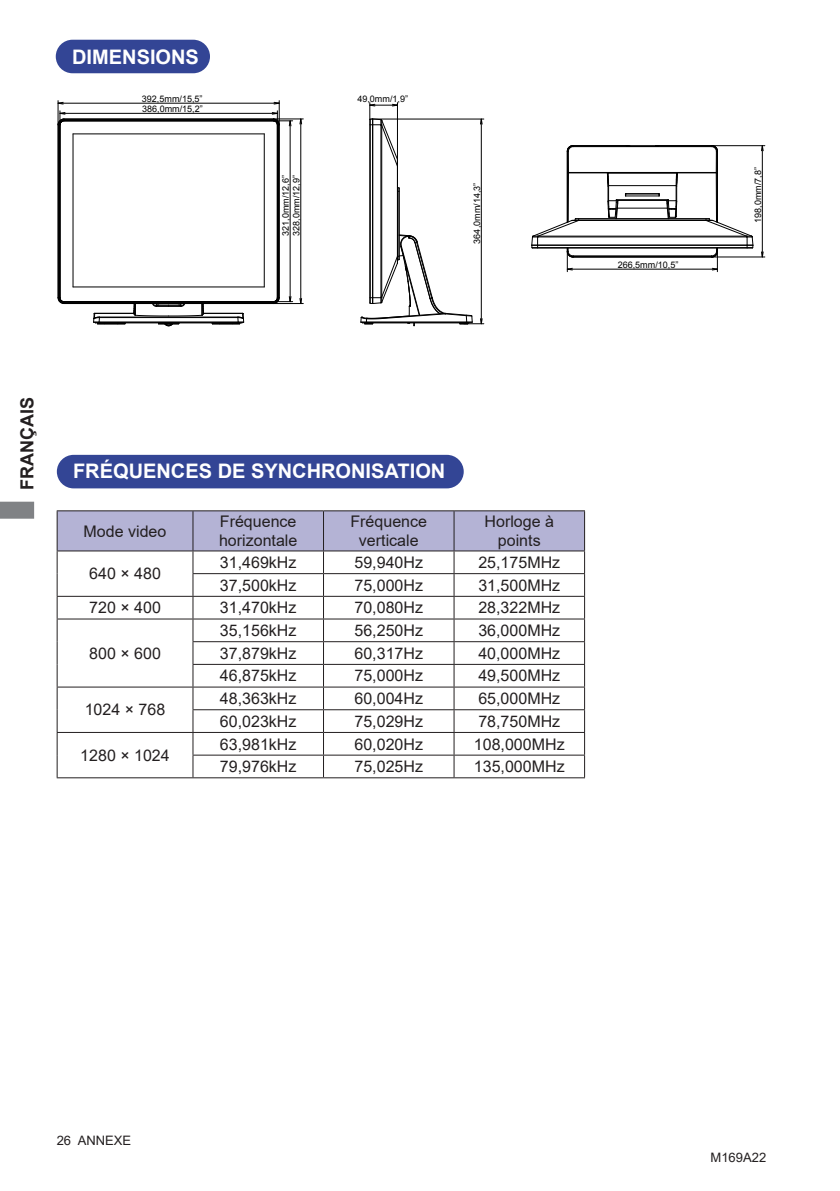
<style>
.page{position:relative;width:840px;height:1191px;background:#fff}
.page>*{position:absolute;margin:0;border:0;box-sizing:border-box;transform-origin:0 0}
.t1{font:700 20px "Arial";color:#fff}
.t2{font:700 18px "Arial";color:#231f20}
.t3{font:16px/18.4px "Arial";color:#231f20;text-align:center}
.t4{font:13px "Arial";color:#231f20}
.t5{font:9px/10.2px "Arial";color:#000}
</style>
<div class="page">
<svg style="left:0;top:502px;width:34px;height:16px"></svg>
<div style="left:57px;top:41px;width:152px;height:31px;background:#334595;border-radius:16px"></div>
<div style="left:56px;top:40px;width:154px;height:33px;border:2px solid #334595;border-radius:16px"></div>
<div style="left:58px;top:456px;width:404px;height:31px;background:#334595;border-radius:16px"></div>
<div style="left:57px;top:455px;width:406px;height:33px;border:2px solid #334595;border-radius:16px"></div>
<hr style="left:99px;top:317px;width:139px;height:1px;background:#000">
<hr style="left:203px;top:313px;width:39px;height:1px;background:#000">
<hr style="left:95px;top:313px;width:39px;height:1px;background:#000">
<hr style="left:566px;top:151px;width:1px;height:71px;background:#000">
<hr style="left:572px;top:257px;width:139px;height:1px;background:#000">
<hr style="left:572px;top:256px;width:139px;height:1px;background:#000">
<hr style="left:572px;top:255px;width:139px;height:1px;background:#000">
<hr style="left:616px;top:199px;width:51px;height:1px;background:#000">
<hr style="left:625px;top:196px;width:33px;height:1px;background:#000">
<hr style="left:625px;top:194px;width:33px;height:1px;background:#000">
<hr style="left:625px;top:193px;width:33px;height:1px;background:#000">
<hr style="left:608px;top:185px;width:67px;height:1px;background:#000">
<hr style="left:607px;top:173px;width:69px;height:1px;background:#000">
<hr style="left:568px;top:173px;width:39px;height:1px;background:#000">
<hr style="left:676px;top:173px;width:39px;height:1px;background:#000">
<hr style="left:568px;top:172px;width:147px;height:1px;background:#000">
<hr style="left:573px;top:146px;width:138px;height:1px;background:#000">
<hr style="left:658px;top:145px;width:53px;height:1px;background:#000">
<hr style="left:572px;top:145px;width:54px;height:1px;background:#000">
<hr style="left:715px;top:173px;width:1px;height:49px;background:#000">
<hr style="left:567px;top:173px;width:1px;height:49px;background:#000">
<hr style="left:716px;top:173px;width:1px;height:49px;background:#000">
<svg style="left:133px;top:304px;width:71px;height:12px"></svg>
<svg style="left:710px;top:146px;width:8px;height:27px"></svg>
<svg style="left:566px;top:145px;width:7px;height:28px"></svg>
<svg style="left:626px;top:145px;width:32px;height:1px"></svg>
<hr style="left:58px;top:125px;width:1px;height:173px;background:#000">
<hr style="left:59px;top:125px;width:1px;height:173px;background:#000">
<hr style="left:60px;top:125px;width:1px;height:173px;background:#000">
<hr style="left:73px;top:134px;width:1px;height:153px;background:#000">
<hr style="left:264px;top:134px;width:1px;height:153px;background:#000">
<hr style="left:277px;top:125px;width:1px;height:173px;background:#000">
<hr style="left:278px;top:125px;width:1px;height:173px;background:#000">
<hr style="left:279px;top:125px;width:1px;height:173px;background:#000">
<hr style="left:64px;top:303px;width:209px;height:1px;background:#000">
<hr style="left:64px;top:302px;width:209px;height:1px;background:#000">
<hr style="left:64px;top:301px;width:209px;height:1px;background:#000">
<hr style="left:73px;top:287px;width:191px;height:1px;background:#000">
<hr style="left:73px;top:134px;width:191px;height:1px;background:#000">
<hr style="left:64px;top:120px;width:209px;height:1px;background:#000">
<hr style="left:64px;top:119px;width:209px;height:1px;background:#000">
<hr style="left:369px;top:119px;width:1px;height:184px;background:#000">
<hr style="left:372px;top:119px;width:1px;height:184px;background:#000">
<hr style="left:380px;top:125px;width:1px;height:172px;background:#000">
<hr style="left:381px;top:125px;width:1px;height:172px;background:#000">
<hr style="left:397px;top:159px;width:1px;height:104px;background:#000">
<hr style="left:398px;top:188px;width:1px;height:71px;background:#000">
<hr style="left:532px;top:248px;width:219px;height:1px;background:#000">
<hr style="left:531px;top:247px;width:221px;height:1px;background:#000">
<hr style="left:531px;top:245px;width:221px;height:1px;background:#000">
<hr style="left:538px;top:237px;width:208px;height:1px;background:#000">
<hr style="left:538px;top:236px;width:208px;height:1px;background:#000">
<hr style="left:571px;top:220px;width:141px;height:1px;background:#000">
<hr style="left:575px;top:218px;width:133px;height:1px;background:#000">
<hr style="left:617px;top:208px;width:50px;height:1px;background:#000">
<hr style="left:617px;top:200px;width:49px;height:1px;background:#000">
<svg style="left:58px;top:298px;width:6px;height:6px"></svg>
<svg style="left:666px;top:173px;width:11px;height:46px"></svg>
<svg style="left:606px;top:173px;width:12px;height:46px"></svg>
<svg style="left:158px;top:323px;width:21px;height:3px"></svg>
<svg style="left:93px;top:313px;width:33px;height:11px"></svg>
<svg style="left:212px;top:313px;width:32px;height:11px"></svg>
<hr style="left:100px;top:322px;width:142px;height:1px;background:#000">
<hr style="left:58px;top:103px;width:221px;height:1px;background:#000">
<svg style="left:57px;top:101px;width:8px;height:24px"></svg>
<hr style="left:60px;top:113px;width:217px;height:1px;background:#000">
<svg style="left:299px;top:298px;width:3px;height:7px"></svg>
<hr style="left:273px;top:119px;width:30px;height:1px;background:#000">
<hr style="left:273px;top:303px;width:30px;height:1px;background:#000">
<hr style="left:300px;top:119px;width:1px;height:184px;background:#000">
<svg style="left:273px;top:296px;width:19px;height:7px"></svg>
<svg style="left:272px;top:101px;width:20px;height:25px"></svg>
<hr style="left:289px;top:121px;width:1px;height:181px;background:#000">
<svg style="left:369px;top:103px;width:30px;height:64px"></svg>
<hr style="left:371px;top:119px;width:112px;height:1px;background:#000">
<svg style="left:360px;top:234px;width:123px;height:92px"></svg>
<hr style="left:480px;top:119px;width:1px;height:205px;background:#000">
<svg style="left:705px;top:218px;width:48px;height:54px"></svg>
<svg style="left:531px;top:218px;width:48px;height:54px"></svg>
<hr style="left:567px;top:269px;width:150px;height:1px;background:#000">
<hr style="left:711px;top:257px;width:53px;height:1px;background:#000">
<hr style="left:711px;top:145px;width:53px;height:1px;background:#000">
<hr style="left:761px;top:146px;width:1px;height:111px;background:#000">
<hr style="left:57px;top:510px;width:136px;height:1px;background:#231f20">
<hr style="left:193px;top:510px;width:130px;height:1px;background:#231f20">
<hr style="left:323px;top:510px;width:131px;height:1px;background:#231f20">
<hr style="left:454px;top:510px;width:130px;height:1px;background:#231f20">
<svg style="left:57px;top:511px;width:528px;height:266px"></svg>
<hr style="left:57px;top:777px;width:136px;height:1px;background:#231f20">
<hr style="left:193px;top:777px;width:130px;height:1px;background:#231f20">
<hr style="left:323px;top:777px;width:131px;height:1px;background:#231f20">
<hr style="left:454px;top:777px;width:130px;height:1px;background:#231f20">
<p class="t1" style="left:72px;top:42px;width:128px">DIMENSIONS</p>
<p class="t5" style="left:142px;top:94px;width:62px">392,5mm/15,5”<br>386,0mm/15,2”</p>
<p class="t5" style="left:280px;top:236px;width:62px;rotate:-90deg">321,0mm/12,6”<br>328,0mm/12,9”</p>
<p class="t5" style="left:357px;top:93px;width:52px">49,0mm/1,9”</p>
<p class="t5" style="left:471px;top:243px;width:62px;rotate:-90deg">364,0mm/14,3”</p>
<p class="t2" style="left:14px;top:490px;width:94px;rotate:-90deg">FRANÇAIS</p>
<p class="t1" style="left:73px;top:457px;width:373px">FRÉQUENCES DE SYNCHRONISATION</p>
<p class="t3" style="left:84px;top:522px;width:84px">Mode video</p>
<p class="t3" style="left:219px;top:512px;width:80px;text-align:left">Fréquence horizontale</p>
<p class="t3" style="left:350px;top:512px;width:78px">Fréquence verticale</p>
<p class="t3" style="left:484px;top:512px;width:71px">Horloge à points</p>
<p class="t3" style="left:89px;top:564px;width:73px">640 × 480</p>
<p class="t3" style="left:220px;top:553px;width:78px">31,469kHz</p>
<p class="t3" style="left:354px;top:553px;width:70px">59,940Hz</p>
<p class="t3" style="left:478px;top:553px;width:83px">25,175MHz</p>
<p class="t3" style="left:220px;top:576px;width:78px">37,500kHz</p>
<p class="t3" style="left:354px;top:576px;width:70px">75,000Hz</p>
<p class="t3" style="left:478px;top:576px;width:83px">31,500MHz</p>
<p class="t3" style="left:89px;top:598px;width:73px">720 × 400</p>
<p class="t3" style="left:220px;top:598px;width:78px">31,470kHz</p>
<p class="t3" style="left:354px;top:598px;width:70px">70,080Hz</p>
<p class="t3" style="left:478px;top:598px;width:83px">28,322MHz</p>
<p class="t3" style="left:89px;top:644px;width:73px">800 × 600</p>
<p class="t3" style="left:220px;top:621px;width:78px">35,156kHz</p>
<p class="t3" style="left:354px;top:621px;width:70px">56,250Hz</p>
<p class="t3" style="left:478px;top:621px;width:83px">36,000MHz</p>
<p class="t3" style="left:220px;top:644px;width:78px">37,879kHz</p>
<p class="t3" style="left:354px;top:644px;width:70px">60,317Hz</p>
<p class="t3" style="left:478px;top:644px;width:83px">40,000MHz</p>
<p class="t3" style="left:220px;top:666px;width:78px">46,875kHz</p>
<p class="t3" style="left:354px;top:666px;width:70px">75,000Hz</p>
<p class="t3" style="left:478px;top:666px;width:83px">49,500MHz</p>
<p class="t3" style="left:85px;top:700px;width:82px">1024 × 768</p>
<p class="t3" style="left:80px;top:746px;width:91px">1280 × 1024</p>
<p class="t3" style="left:220px;top:689px;width:78px">48,363kHz</p>
<p class="t3" style="left:354px;top:689px;width:70px">60,004Hz</p>
<p class="t3" style="left:478px;top:689px;width:83px">65,000MHz</p>
<p class="t3" style="left:220px;top:712px;width:78px">60,023kHz</p>
<p class="t3" style="left:354px;top:712px;width:70px">75,029Hz</p>
<p class="t3" style="left:478px;top:712px;width:83px">78,750MHz</p>
<p class="t3" style="left:220px;top:734px;width:78px">63,981kHz</p>
<p class="t3" style="left:354px;top:734px;width:70px">60,020Hz</p>
<p class="t3" style="left:473px;top:734px;width:92px">108,000MHz</p>
<p class="t3" style="left:220px;top:757px;width:78px">79,976kHz</p>
<p class="t3" style="left:354px;top:757px;width:70px">75,025Hz</p>
<p class="t3" style="left:473px;top:757px;width:92px">135,000MHz</p>
<p class="t5" style="left:617px;top:260px;width:62px">266,5mm/10,5”</p>
<p class="t5" style="left:752px;top:223px;width:57px;rotate:-90deg">198,0mm/7,8”</p>
<p class="t4" style="left:57px;top:1131px;width:76px">26 ANNEXE</p>
<p class="t4" style="left:710px;top:1148px;width:57px">M169A22</p>
</div>
